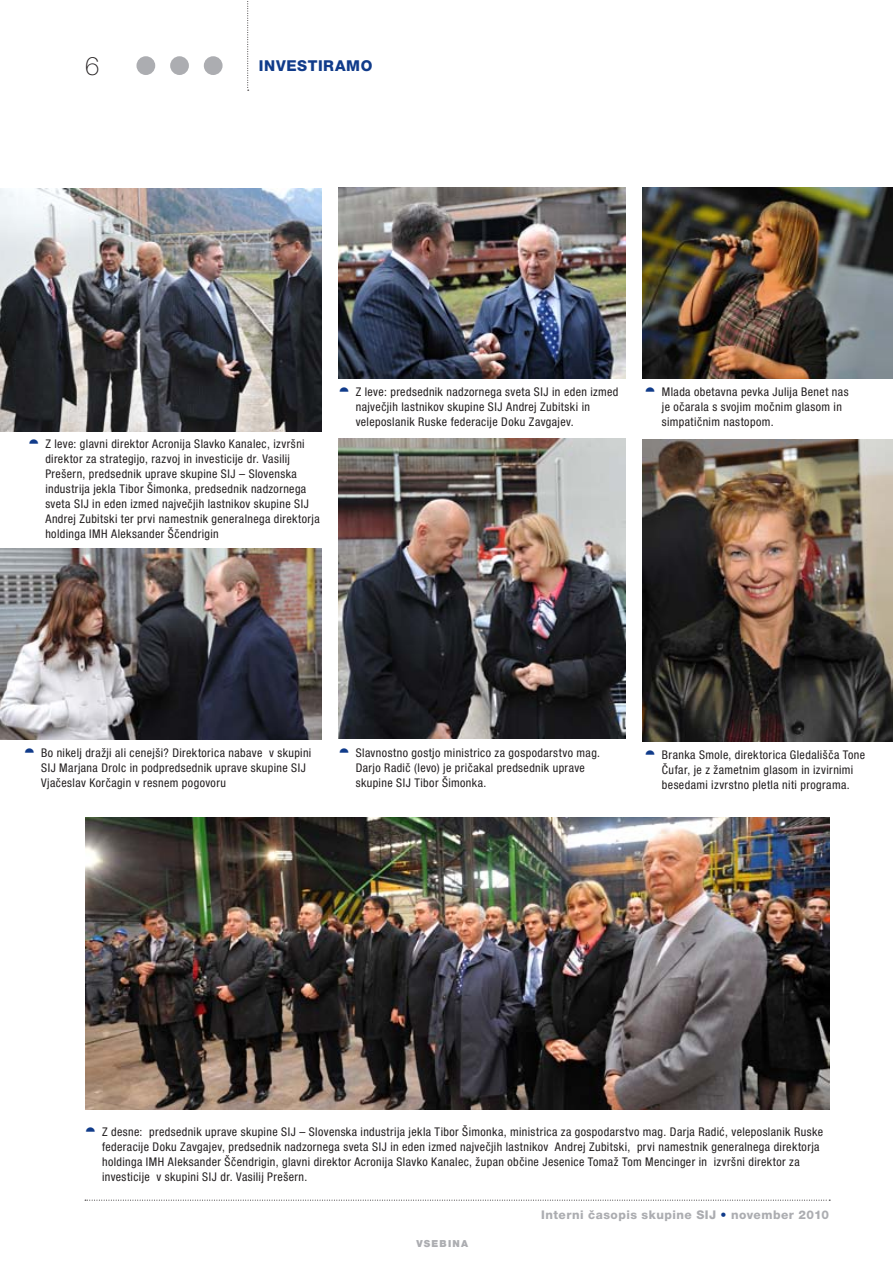
<style>
.page{position:relative;width:893px;height:1263px;background:#fff}
.page>*{position:absolute;margin:0;border:0;box-sizing:border-box;transform-origin:0 0}
.t1{font:100 25.5px "Helvetica Neue LT Pro";color:#231f20}
.t2{font:800 15px "Helvetica Neue LT Pro";color:#103b8a}
.t3{font:condensed 12px/15px "Helvetica Neue LT Pro";letter-spacing:.035em;color:#231f20}
.t4{font:800 12px "Helvetica Neue LT Pro";letter-spacing:.04em;color:#acadb1}
.t5{font:900 9.75px "Helvetica Neue LT Pro";letter-spacing:.125em;color:#acadb1}
.s1{color:#103b8a}
</style>
<div class="page">
<svg style="left:85px;top:1200px;width:745px;height:1px"></svg>
<div style="left:136px;top:56px;width:19px;height:19px;background:#acadb1;border-radius:50%"></div>
<div style="left:170px;top:56px;width:19px;height:19px;background:#acadb1;border-radius:50%"></div>
<div style="left:204px;top:56px;width:19px;height:19px;background:#acadb1;border-radius:50%"></div>
<svg style="left:247px;top:1px;width:2px;height:90px"></svg>
<img style="left:85px;top:818px;width:744px;height:292px">
<img style="left:0;top:188px;width:322px;height:244px">
<img style="left:0;top:549px;width:322px;height:191px">
<img style="left:339px;top:188px;width:286px;height:191px">
<img style="left:642px;top:188px;width:251px;height:191px">
<img style="left:642px;top:439px;width:251px;height:303px">
<img style="left:339px;top:438px;width:286px;height:300px">
<h1 class="t1" style="left:85px;top:51px;width:16px">6</h1>
<p class="t2" style="left:259px;top:57px;width:11px">inves</p>
<p class="t2" style="left:308px;top:57px;width:66px">tiramo</p>
<p class="t3" style="left:45px;top:436px;width:276px">Z leve: glavni direktor Acronija Slavko Kanalec, izvršni direktor za strategijo, razvoj in investicije dr. Vasilij Prešern, predsednik uprave skupine SIJ – Slovenska industrija jekla Tibor Šimonka, predsednik nadzornega sveta SIJ in eden izmed največjih lastnikov skupine SIJ Andrej Zubitski ter prvi namestnik generalnega direktorja holdinga IMH Aleksander Ščendrigin</p>
<p class="t3" style="left:356px;top:384px;width:264px">Z leve: predsednik nadzornega sveta SIJ in eden izmed največjih lastnikov skupine SIJ Andrej Zubitski in veleposlanik Ruske federacije Doku Zavgajev.</p>
<p class="t3" style="left:662px;top:384px;width:188px">Mlada obetavna pevka Julija Benet nas je očarala s svojim močnim glasom in simpatičnim nastopom.</p>
<p class="t3" style="left:41px;top:745px;width:272px">Bo nikelj dražji ali cenejši? Direktorica nabave v skupini<br>SIJ Marjana Drolc in podpredsednik uprave skupine SIJ<br>Vjačeslav Korčagin v resnem pogovoru</p>
<p class="t3" style="left:356px;top:745px;width:246px">Slavnostno gostjo ministrico za gospodarstvo mag.<br>Darjo Radič (levo) je pričakal predsednik uprave skupine SIJ Tibor Šimonka.</p>
<p class="t3" style="left:662px;top:747px;width:205px">Branka Smole, direktorica Gledališča Tone<br>Čufar, je z žametnim glasom in izvirnimi besedami izvrstno pletla niti programa.</p>
<p class="t3" style="left:102px;top:1124px;width:722px">Z desne: predsednik uprave skupine SIJ – Slovenska industrija jekla Tibor Šimonka, ministrica za gospodarstvo mag. Darja Radić, veleposlanik Ruske federacije Doku Zavgajev, predsednik nadzornega sveta SIJ in eden izmed največjih lastnikov Andrej Zubitski, prvi namestnik generalnega direktorja holdinga IMH Aleksander Ščendrigin, glavni direktor Acronija Slavko Kanalec, župan občine Jesenice Tomaž Tom Mencinger in izvršni direktor za investicije v skupini SIJ dr. Vasilij Prešern.</p>
<p class="t5" style="left:416px;top:1238px;width:53px">VSEBINA</p>
<p class="t4" style="left:541px;top:1207px;width:290px">Interni časopis skupine SIJ <span class="s1">•</span> november 2010</p>
</div>
